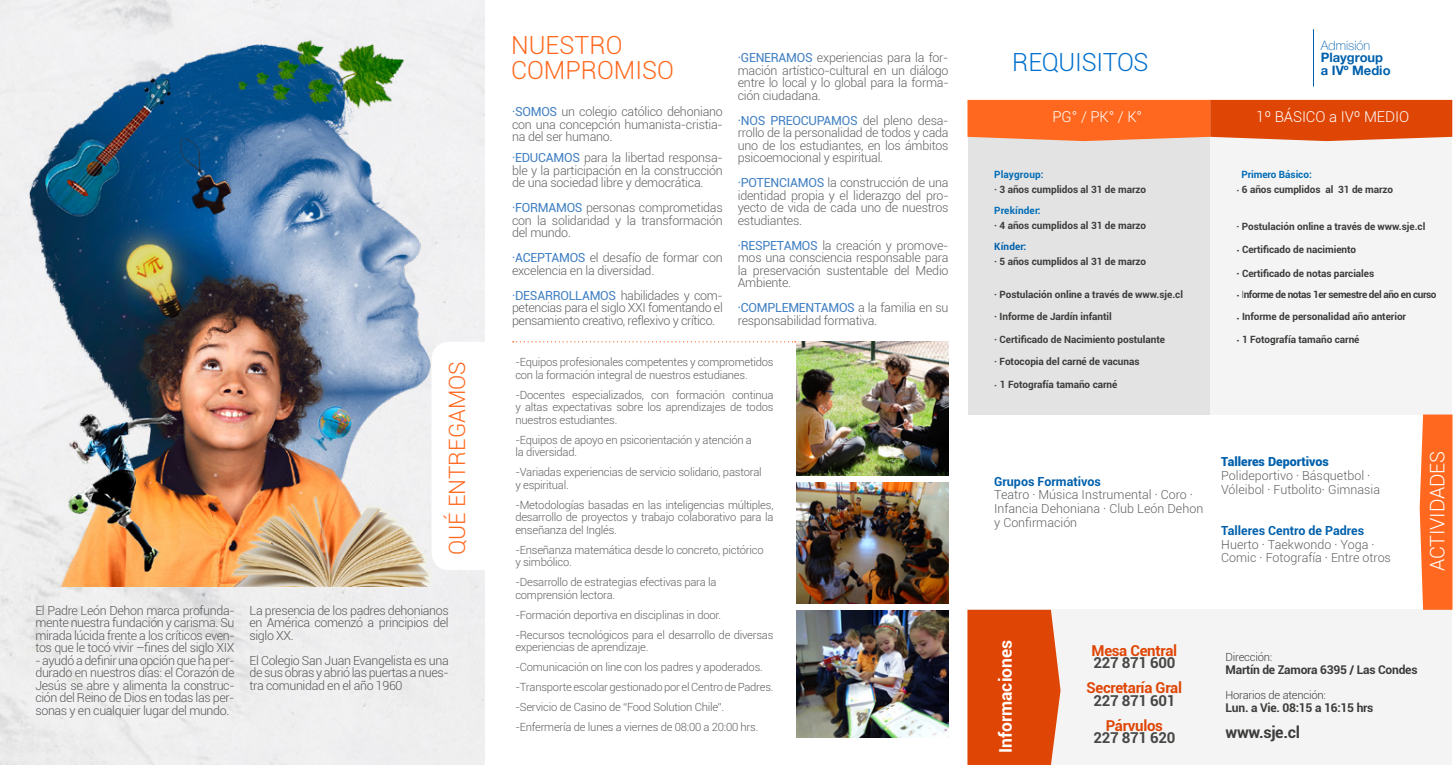
<style>
.page{position:relative;width:1453px;height:765px;background:#fff}
.page>*{position:absolute;margin:0;border:0;box-sizing:border-box;transform-origin:0 0}
.t1{font:300 25px/25px "Roboto";color:#ff681e}
.t2{font:300 25px "Roboto";letter-spacing:-.01em;color:#0070ce}
.t3{font:300 22.5px "Roboto";color:#ff681e}
.t4{font:300 20px "Roboto";letter-spacing:-.01em;color:#fff}
.t5{font:700 17.5px "Roboto";color:#fff}
.t6{font:700 16px "Roboto";letter-spacing:-.02em;color:#3c3c3b}
.t7{font:700 15px "Roboto";letter-spacing:-.02em;color:#df4505}
.t8{font:700 15px "Roboto";letter-spacing:-.02em;color:#474746}
.t9{font:300 15px "Roboto";letter-spacing:-.005em;color:#fff}
.t10{font:700 13px/12.9px "Helvetica Neue";color:#0060ac}
.t11{font:100 13px "Helvetica Neue";color:#0060ac}
.t12{font:300 12.5px/12.5px "Roboto";letter-spacing:-.02em;color:#616160;text-align:justify}
.t13{font:300 12.5px/12.5px "Roboto";letter-spacing:-.03em;color:#575756;text-align:justify}
.t14{font:300 12.5px/13.8px "Roboto";color:#616160}
.t15{font:700 12.5px "Roboto";color:#0060ac}
.t16{font:900 12.5px "Roboto";color:#0060ac}
.t17{font:700 12px "Roboto";letter-spacing:-.02em;color:#3c3c3b}
.t18{font:300 11.25px/12.5px "Roboto";letter-spacing:-.02em;color:#616160}
.t19{font:300 11.25px "Roboto";letter-spacing:-.02em;color:#3c3c3b}
.t20{font:700 10px "Roboto";letter-spacing:-.005em;color:#3c3c3b}
.t21{font:700 10px/21.2px "Roboto";letter-spacing:-.04em;color:#3c3c3b}
.t22{font:700 10px "Roboto";letter-spacing:.01em;color:#006cb5}
.t23{font:700 10px "Roboto";letter-spacing:.015em;color:#0060ac}
.s1{font-weight:400;color:#407fc2}
.s2{font-weight:900}
.s3{font-weight:300}
</style>
<div class="page">
<img style="left:16px;top:31px;width:452px;height:556px">
<svg style="left:513px;top:341px;width:283px;height:1px"></svg>
<img style="left:797px;top:342px;width:151px;height:133px">
<img style="left:797px;top:482px;width:151px;height:122px">
<img style="left:797px;top:611px;width:151px;height:127px">
<div style="left:431px;top:342px;width:73px;height:228px;background:#fff;border-radius:18px"></div>
<div style="left:968px;top:610px;width:484px;height:155px;background:#f4f4f4"></div>
<svg style="left:967px;top:610px;width:93px;height:155px;background:#e04e11"></svg>
<div style="left:1210px;top:100px;width:242px;height:315px;background:#f4f4f4"></div>
<div style="left:968px;top:100px;width:242px;height:315px;background:#e3e3e3"></div>
<svg style="left:1419px;top:415px;width:33px;height:195px;background:#fe732e"></svg>
<svg style="left:967px;top:100px;width:485px;height:41px;background:#ee5e1c"></svg>
<hr style="left:1313px;top:29px;width:1px;height:58px;background:#0060ac">
<h2 class="t3" style="left:441px;top:555px;width:196px;rotate:-90deg">QUÉ ENTREGAMOS</h2>
<p class="t13" style="left:35px;top:603px;width:201px">El Padre León Dehon marca profunda&shy;mente nuestra fundación y carisma. Su mirada lúcida frente a los críticos even&shy;tos que le tocó vivir –fines del siglo XIX</p>
<p class="t13" style="left:35px;top:653px;width:201px">- ayudó a definir una opción que ha per&shy;durado en nuestros días: el Corazón de Jesús se abre y alimenta la construc&shy;ción del Reino de Dios en todas las per&shy;sonas y en cualquier lugar del mundo.</p>
<p class="t13" style="left:250px;top:603px;width:201px">La presencia de los padres dehonianos en América comenzó a principios del siglo XX.</p>
<p class="t13" style="left:250px;top:653px;width:201px">El Colegio San Juan Evangelista es una de sus obras y abrió las puertas a nues&shy;tra comunidad en el año 1960</p>
<h1 class="t1" style="left:511px;top:32px;width:164px">NUESTRO<br>COMPROMISO</h1>
<p class="t12" style="left:512px;top:105px;width:212px"><span class="s1">·SOMOS</span> un colegio católico dehoniano con una concepción humanista-cristia&shy;na del ser humano.</p>
<p class="t12" style="left:512px;top:151px;width:212px"><span class="s1">·EDUCAMOS</span> para la libertad responsa&shy;ble y la participación en la construcción de una sociedad libre y democrática.</p>
<p class="t12" style="left:512px;top:201px;width:212px"><span class="s1">·FORMAMOS</span> personas comprometidas con la solidaridad y la transformación del mundo.</p>
<p class="t12" style="left:512px;top:251px;width:212px"><span class="s1">·ACEPTAMOS</span> el desafío de formar con excelencia en la diversidad.</p>
<p class="t12" style="left:512px;top:289px;width:212px"><span class="s1">·DESARROLLAMOS</span> habilidades y com&shy;petencias para el siglo XXI fomentando el pensamiento creativo, reflexivo y crítico.</p>
<p class="t12" style="left:738px;top:51px;width:212px"><span class="s1">·GENERAMOS</span> experiencias para la for&shy;mación artístico-cultural en un diálogo entre lo local y lo global para la forma&shy;ción ciudadana.</p>
<p class="t12" style="left:738px;top:114px;width:212px"><span class="s1">·NOS PREOCUPAMOS</span> del pleno desa&shy;rrollo de la personalidad de todos y cada uno de los estudiantes, en los ámbitos psicoemocional y espiritual.</p>
<p class="t12" style="left:738px;top:176px;width:212px"><span class="s1">·POTENCIAMOS</span> la construcción de una identidad propia y el liderazgo del pro&shy;yecto de vida de cada uno de nuestros estudiantes.</p>
<p class="t12" style="left:738px;top:239px;width:212px"><span class="s1">·RESPETAMOS</span> la creación y promove&shy;mos una consciencia responsable para la preservación sustentable del Medio Ambiente.</p>
<p class="t12" style="left:738px;top:301px;width:212px"><span class="s1">·COMPLEMENTAMOS</span> a la familia en su responsabilidad formativa.</p>
<p class="t18" style="left:515px;top:356px;width:260px">-Equipos profesionales competentes y comprometidos con la formación integral de nuestros estudianes.</p>
<p class="t18" style="left:515px;top:388px;width:260px;text-align:justify">-Docentes especializados, con formación continua y altas expectativas sobre los aprendizajes de todos nuestros estudiantes.</p>
<p class="t18" style="left:515px;top:433px;width:238px">-Equipos de apoyo en psicorientación y atención a la diversidad.</p>
<p class="t18" style="left:515px;top:466px;width:248px">-Variadas experiencias de servicio solidario, pastoral y espiritual.</p>
<p class="t18" style="left:515px;top:498px;width:260px;text-align:justify">-Metodologías basadas en las inteligencias múltiples, desarrollo de proyectos y trabajo colaborativo para la enseñanza del Inglés.</p>
<p class="t18" style="left:515px;top:543px;width:250px">-Enseñanza matemática desde lo concreto, pictórico y simbólico.</p>
<p class="t18" style="left:515px;top:576px;width:203px">-Desarrollo de estrategias efectivas para la comprensión lectora.</p>
<p class="t18" style="left:515px;top:604px;width:260px;line-height:20px">-Formación deportiva en disciplinas in door. -Recursos tecnológicos para el desarrollo de diversas</p>
<p class="t18" style="left:515px;top:637px;width:260px;line-height:20px">experiencias de aprendizaje.<br>-Comunicación on line con los padres y apoderados. -Transporte escolar gestionado por el Centro de Padres. -Servicio de Casino de “Food Solution Chile”. -Enfermería de lunes a viernes de 08:00 a 20:00 hrs.</p>
<h1 class="t2" style="left:1012px;top:45px;width:138px">REQUISITOS</h1>
<p class="t9" style="left:1052px;top:106px;width:91px">PG° / PK° / K°</p>
<p class="t22" style="left:994px;top:167px;width:51px">Playgroup:</p>
<p class="t20" style="left:994px;top:182px;width:153px">· 3 años cumplidos al 31 de marzo</p>
<p class="t22" style="left:994px;top:203px;width:48px">Prekínder:</p>
<p class="t20" style="left:994px;top:218px;width:153px">· 4 años cumplidos al 31 de marzo</p>
<p class="t23" style="left:994px;top:240px;width:34px">Kínder:</p>
<p class="t20" style="left:994px;top:255px;width:153px">· 5 años cumplidos al 31 de marzo</p>
<p class="t20" style="left:994px;top:287px;width:190px">· Postulación online a través de www.sje.cl</p>
<p class="t20" style="left:994px;top:310px;width:119px">· Informe de Jardín infantil</p>
<p class="t20" style="left:994px;top:332px;width:172px">· Certificado de Nacimiento postulante</p>
<p class="t20" style="left:994px;top:355px;width:147px">· Fotocopia del carné de vacunas</p>
<p class="t20" style="left:994px;top:377px;width:125px">· 1 Fotografía tamaño carné</p>
<p class="t11" style="left:1321px;top:35px;width:51px">Admisión</p>
<p class="t10" style="left:1321px;top:52px;width:71px">Playgroup a IVº Medio</p>
<p class="t9" style="left:1256px;top:106px;width:154px">1º BÁSICO a IVº MEDIO</p>
<p class="t22" style="left:1241px;top:167px;width:72px">Primero Básico:</p>
<p class="t20" style="left:1236px;top:182px;width:158px">· 6 años cumplidos al 31 de marzo</p>
<p class="t20" style="left:1236px;top:220px;width:190px">· Postulación online a través de www.sje.cl</p>
<p class="t20" style="left:1236px;top:242px;width:121px"><span class="s2">·</span> Certificado de nacimiento</p>
<p class="t21" style="left:1236px;top:262px;width:202px"><span class="s2">·</span> Certificado de notas parciales<br><span class="s2">·</span> <span class="s3">I</span>nforme de notas 1er semestre del año en curso</p>
<p class="t20" style="left:1236px;top:310px;width:171px"><span class="s2">·</span> Informe de personalidad año anterior</p>
<p class="t20" style="left:1236px;top:332px;width:125px"><span class="s2">·</span> 1 Fotografía tamaño carné</p>
<p class="t15" style="left:994px;top:472px;width:108px">Grupos Formativos</p>
<p class="t14" style="left:994px;top:488px;width:211px">Teatro · Música Instrumental · Coro ·<br>Infancia Dehoniana · Club León Dehon y Confirmación</p>
<p class="t16" style="left:1221px;top:453px;width:109px">Talleres Deportivos</p>
<p class="t14" style="left:1221px;top:468px;width:160px">Polideportivo · Básquetbol ·<br>Vóleibol · Futbolito· Gimnasia</p>
<p class="t15" style="left:1221px;top:522px;width:144px">Talleres Centro de Padres</p>
<p class="t14" style="left:1221px;top:537px;width:171px">Huerto · Taekwondo · Yoga ·<br>Comic · Fotografía · Entre otros</p>
<h3 class="t4" style="left:1423px;top:571px;width:121px;rotate:-90deg">ACTIVIDADES</h3>
<h3 class="t5" style="left:993px;top:753px;width:115px;rotate:-90deg">Informaciones</h3>
<p class="t7" style="left:1091px;top:640px;width:87px">Mesa Central</p>
<p class="t8" style="left:1093px;top:652px;width:83px">227 871 600</p>
<p class="t7" style="left:1086px;top:677px;width:97px">Secretaría Gral</p>
<p class="t8" style="left:1093px;top:690px;width:83px">227 871 601</p>
<p class="t7" style="left:1106px;top:715px;width:59px">Párvulos</p>
<p class="t8" style="left:1093px;top:727px;width:83px">227 871 620</p>
<p class="t19" style="left:1225px;top:649px;width:48px">Dirección:</p>
<p class="t17" style="left:1225px;top:661px;width:193px">Martín de Zamora 6395 / Las Condes</p>
<p class="t19" style="left:1225px;top:687px;width:102px">Horarios de atención:</p>
<p class="t17" style="left:1225px;top:699px;width:149px">Lun. a Vie. 08:15 a 16:15 hrs</p>
<p class="t6" style="left:1225px;top:721px;width:76px">www.sje.cl</p>
</div>
